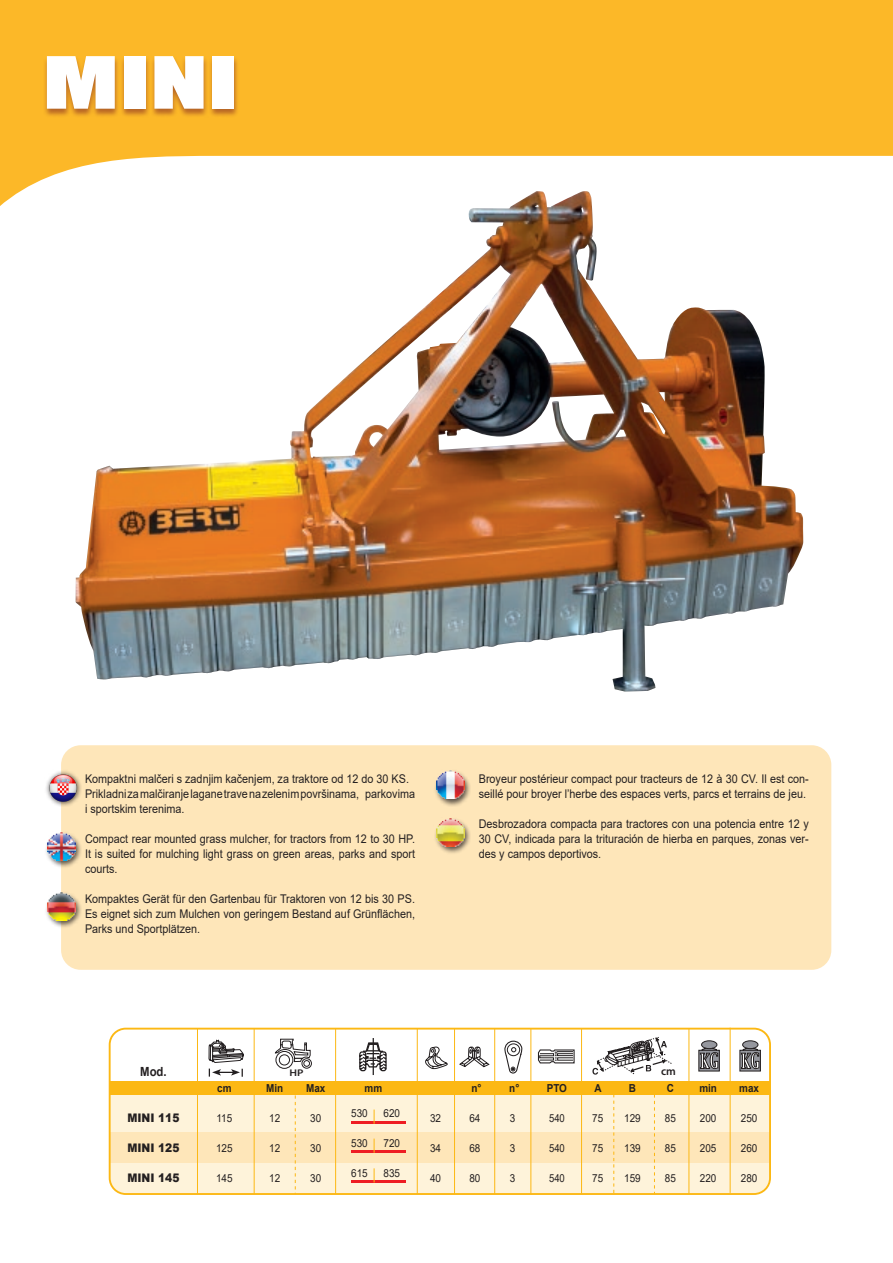
<style>
.page{position:relative;width:893px;height:1263px;background:#fff}
.page>*{position:absolute;margin:0;border:0;box-sizing:border-box;transform-origin:0 0}
.t1{font:66.45px "Impact";color:#fff;scale:1.61 1}
.t2{font:700 12.6px "Arial";color:#231f20;scale:.9 1}
.t3{font:12px "Arial";color:#242021;scale:.9 1}
.t4{font:12px/15px "Arial";color:#231f20;scale:.9 1}
.t5{font:900 11.85px "Arial";color:#231f20;scale:.9 1}
.t6{font:600 11.4px "Myriad Pro";color:#231f20}
.t7{font:11.1px "Arial";color:#231f20;scale:.9 1}
.t8{font:700 11.1px "Arial";color:#231f20;scale:.9 1}
.t9{font:11.1px "Arial";color:#231f20;scale:.86 1}
.t10{font:600 9.75px "Myriad Pro";color:#231f20;scale:1.18 1}
</style>
<div class="page">
<svg style="left:0;top:0;width:893px;height:206px;fill:#fcb828"></svg>
<div style="left:61px;top:745px;width:770px;height:225px;background:#fee6b9;border-radius:20px"></div>
<div style="left:43px;top:56px;width:197px;height:62px;background:#984024;opacity:.7"></div>
<div style="left:44px;top:831px;width:38px;height:38px;background:#231f20;opacity:.75"></div>
<img style="left:47px;top:832px;width:28px;height:28px">
<div style="left:44px;top:769px;width:38px;height:38px;background:#231f20;opacity:.75"></div>
<div style="left:44px;top:891px;width:38px;height:38px;background:#231f20;opacity:.75"></div>
<img style="left:47px;top:892px;width:28px;height:28px">
<div style="left:433px;top:769px;width:38px;height:38px;background:#231f20;opacity:.75"></div>
<img style="left:436px;top:770px;width:28px;height:28px">
<div style="left:433px;top:817px;width:38px;height:38px;background:#231f20;opacity:.75"></div>
<img style="left:436px;top:818px;width:28px;height:28px">
<div style="left:110px;top:1085px;width:660px;height:109px;background:#fef3da"></div>
<div style="left:110px;top:1082px;width:660px;height:13px;background:#fcb814"></div>
<div style="left:110px;top:1132px;width:660px;height:31px;background:#fee6b9"></div>
<hr style="left:197px;top:1029px;width:1px;height:165px;background:#fcb814">
<hr style="left:254px;top:1029px;width:1px;height:165px;background:#fcb814">
<svg style="left:295px;top:1095px;width:1px;height:95px"></svg>
<hr style="left:417px;top:1029px;width:1px;height:165px;background:#fcb814">
<hr style="left:454px;top:1029px;width:1px;height:165px;background:#fcb814">
<hr style="left:494px;top:1029px;width:1px;height:165px;background:#fcb814">
<hr style="left:530px;top:1029px;width:1px;height:165px;background:#fcb814">
<svg style="left:613px;top:1095px;width:1px;height:97px"></svg>
<hr style="left:688px;top:1029px;width:1px;height:165px;background:#fcb814">
<svg style="left:654px;top:1095px;width:1px;height:97px"></svg>
<hr style="left:335px;top:1029px;width:1px;height:165px;background:#fcb814">
<hr style="left:581px;top:1029px;width:1px;height:165px;background:#fcb814">
<div style="left:109px;top:1028px;width:662px;height:167px;border:2px solid #fcb814;border-radius:16px"></div>
<svg style="left:208px;top:1039px;width:36px;height:38px"></svg>
<svg style="left:359px;top:1042px;width:28px;height:30px"></svg>
<hr style="left:373px;top:1038px;width:1px;height:37px;background:#231f20">
<svg style="left:275px;top:1038px;width:37px;height:31px"></svg>
<svg style="left:504px;top:1040px;width:19px;height:34px"></svg>
<svg style="left:537px;top:1049px;width:38px;height:15px"></svg>
<svg style="left:592px;top:1037px;width:80px;height:38px"></svg>
<svg style="left:698px;top:1040px;width:22px;height:32px"></svg>
<svg style="left:739px;top:1040px;width:22px;height:32px"></svg>
<hr style="left:351px;top:1121px;width:55px;height:3px;background:#ee1d23">
<svg style="left:374px;top:1109px;width:1px;height:15px"></svg>
<hr style="left:351px;top:1150px;width:55px;height:3px;background:#ee1d23">
<svg style="left:374px;top:1138px;width:1px;height:15px"></svg>
<hr style="left:351px;top:1179px;width:55px;height:3px;background:#ee1d23">
<svg style="left:374px;top:1168px;width:1px;height:14px"></svg>
<svg style="left:459px;top:1046px;width:30px;height:22px"></svg>
<svg style="left:425px;top:1046px;width:23px;height:23px"></svg>
<hr style="left:730px;top:1028px;width:1px;height:165px;background:#fcb814">
<img style="left:76px;top:191px;width:726px;height:500px">
<img style="left:47px;top:771px;width:32px;height:33px">
<h1 class="t1" style="left:43px;top:31px;width:123px">MINI</h1>
<p class="t3" style="left:85px;top:771px;width:361px">Kompaktni malčeri s zadnjim kačenjem, za traktore od 12 do 30 KS.</p>
<p class="t3" style="left:85px;top:787px;width:368px">Prikladni za malčiranje lagane trave na zelenim površinama, parkovima</p>
<p class="t3" style="left:85px;top:802px;width:112px">i sportskim terenima.</p>
<p class="t3" style="left:85px;top:831px;width:368px">Compact rear mounted grass mulcher, for tractors from 12 to 30 HP.</p>
<p class="t3" style="left:85px;top:846px;width:368px">It is suited for mulching light grass on green areas, parks and sport</p>
<p class="t3" style="left:85px;top:861px;width:38px">courts.</p>
<p class="t3" style="left:85px;top:891px;width:368px">Kompaktes Gerät für den Gartenbau für Traktoren von 12 bis 30 PS.</p>
<p class="t3" style="left:85px;top:906px;width:368px">Es eignet sich zum Mulchen von geringem Bestand auf Grünflächen,</p>
<p class="t3" style="left:85px;top:921px;width:130px">Parks und Sportplätzen.</p>
<p class="t4" style="left:479px;top:772px;width:368px">Broyeur postérieur compact pour tracteurs de 12 à 30 CV. Il est con&shy;seillé pour broyer l’herbe des espaces verts, parcs et terrains de jeu.</p>
<p class="t4" style="left:479px;top:817px;width:368px;text-align:justify">Desbrozadora compacta para tractores con una potencia entre 12 y 30 CV, indicada para la trituración de hierba en parques, zonas ver&shy;des y campos deportivos.</p>
<p class="t2" style="left:140px;top:1063px;width:31px">Mod.</p>
<p class="t10" style="left:290px;top:1067px;width:13px">HP</p>
<p class="t6" style="left:661px;top:1064px;width:16px">cm</p>
<p class="t8" style="left:217px;top:1080px;width:17px">cm</p>
<p class="t8" style="left:266px;top:1080px;width:20px">Min</p>
<p class="t8" style="left:306px;top:1080px;width:23px">Max</p>
<p class="t8" style="left:365px;top:1080px;width:21px">mm</p>
<p class="t8" style="left:471px;top:1080px;width:13px">n°</p>
<p class="t8" style="left:509px;top:1080px;width:13px">n°</p>
<p class="t8" style="left:547px;top:1080px;width:24px">PTO</p>
<p class="t8" style="left:594px;top:1080px;width:9px">A</p>
<p class="t8" style="left:629px;top:1080px;width:9px">B</p>
<p class="t8" style="left:667px;top:1080px;width:9px">C</p>
<p class="t8" style="left:699px;top:1080px;width:21px">min</p>
<p class="t8" style="left:739px;top:1080px;width:24px">max</p>
<p class="t5" style="left:127px;top:1109px;width:59px">MINI 115</p>
<p class="t7" style="left:216px;top:1110px;width:19px">115</p>
<p class="t7" style="left:269px;top:1110px;width:14px">12</p>
<p class="t7" style="left:310px;top:1110px;width:14px">30</p>
<p class="t7" style="left:351px;top:1105px;width:20px">530</p>
<p class="t7" style="left:384px;top:1105px;width:20px">620</p>
<p class="t7" style="left:430px;top:1110px;width:14px">32</p>
<p class="t7" style="left:469px;top:1110px;width:14px">64</p>
<p class="t7" style="left:510px;top:1110px;width:8px">3</p>
<p class="t9" style="left:549px;top:1110px;width:19px">540</p>
<p class="t7" style="left:592px;top:1110px;width:14px">75</p>
<p class="t7" style="left:624px;top:1110px;width:20px">129</p>
<p class="t7" style="left:665px;top:1110px;width:14px">85</p>
<p class="t7" style="left:700px;top:1110px;width:20px">200</p>
<p class="t7" style="left:741px;top:1110px;width:20px">250</p>
<p class="t5" style="left:127px;top:1139px;width:59px">MINI 125</p>
<p class="t7" style="left:216px;top:1140px;width:20px">125</p>
<p class="t7" style="left:269px;top:1140px;width:14px">12</p>
<p class="t7" style="left:310px;top:1140px;width:14px">30</p>
<p class="t5" style="left:127px;top:1169px;width:59px">MINI 145</p>
<p class="t7" style="left:216px;top:1170px;width:20px">145</p>
<p class="t7" style="left:269px;top:1170px;width:14px">12</p>
<p class="t7" style="left:310px;top:1170px;width:14px">30</p>
<p class="t7" style="left:351px;top:1135px;width:20px">530</p>
<p class="t7" style="left:384px;top:1135px;width:20px">720</p>
<p class="t7" style="left:351px;top:1165px;width:20px">615</p>
<p class="t7" style="left:384px;top:1165px;width:20px">835</p>
<p class="t7" style="left:430px;top:1140px;width:14px">34</p>
<p class="t7" style="left:469px;top:1140px;width:14px">68</p>
<p class="t7" style="left:510px;top:1140px;width:8px">3</p>
<p class="t9" style="left:549px;top:1140px;width:19px">540</p>
<p class="t7" style="left:592px;top:1140px;width:14px">75</p>
<p class="t7" style="left:624px;top:1140px;width:20px">139</p>
<p class="t7" style="left:665px;top:1140px;width:14px">85</p>
<p class="t7" style="left:700px;top:1140px;width:20px">205</p>
<p class="t7" style="left:741px;top:1140px;width:20px">260</p>
<p class="t7" style="left:430px;top:1170px;width:14px">40</p>
<p class="t7" style="left:469px;top:1170px;width:14px">80</p>
<p class="t7" style="left:510px;top:1170px;width:8px">3</p>
<p class="t9" style="left:549px;top:1170px;width:19px">540</p>
<p class="t7" style="left:592px;top:1170px;width:14px">75</p>
<p class="t7" style="left:624px;top:1170px;width:20px">159</p>
<p class="t7" style="left:665px;top:1170px;width:14px">85</p>
<p class="t7" style="left:700px;top:1170px;width:20px">220</p>
<p class="t7" style="left:741px;top:1170px;width:20px">280</p>
</div>
